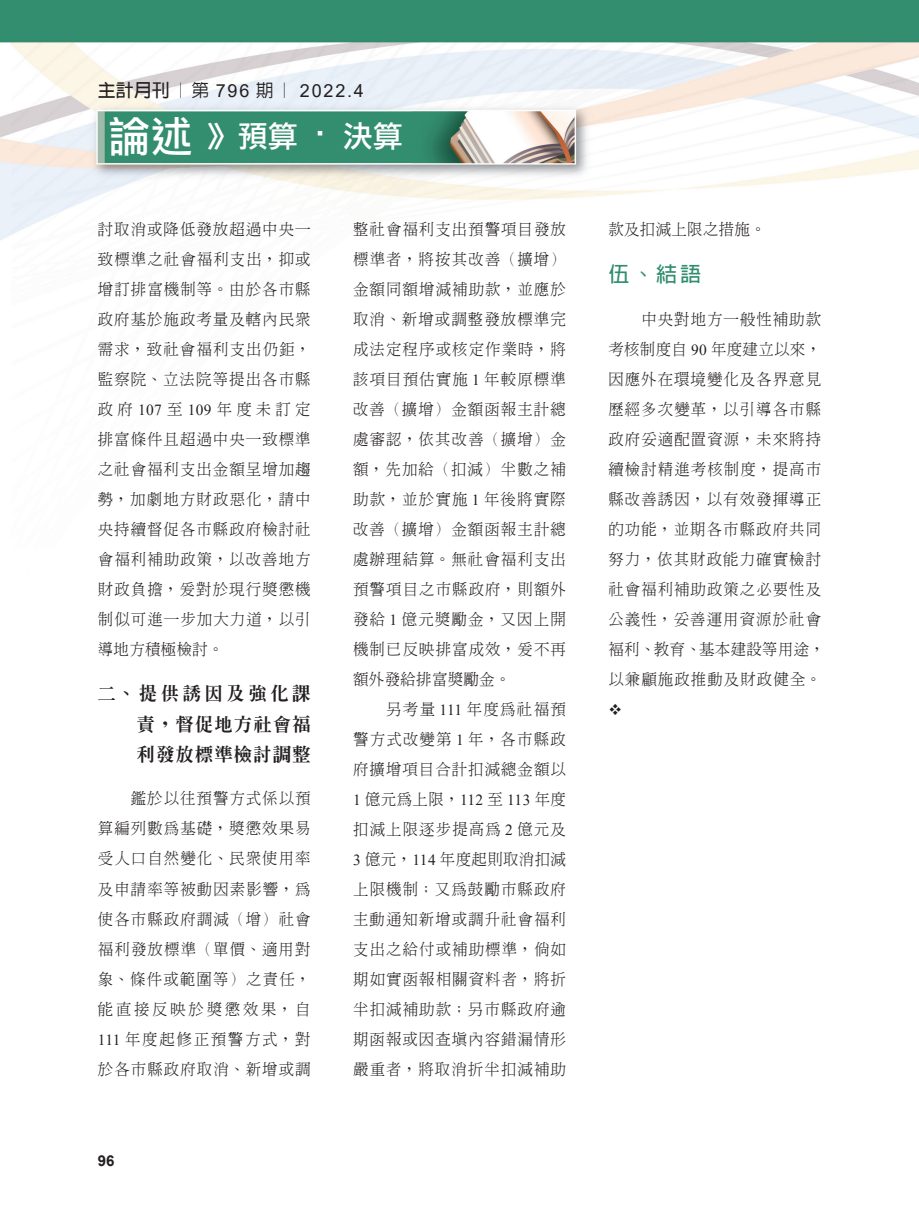
<style>
.page{position:relative;width:919px;height:1217px;background:#fff}
.page>*{position:absolute;margin:0;border:0;box-sizing:border-box;transform-origin:0 0}
.t1{font:30px "DF Li Hei Md WIN BF";color:#fff}
.t2{font:700 21px "Lin Gothic";color:#318d6e}
.t3{font:800 18px/30px "Inn Ming";letter-spacing:.08em;color:#231f20;text-align:justify}
.t4{font:18px "Arial";letter-spacing:.1em;color:#231f20}
.t5{font:300 15.3px/30px "Inn Ming";letter-spacing:.075em;color:#231f20;text-align:justify}
.t6{font:300 15.3px "Inn Ming";letter-spacing:.025em;color:#231f20}
.t7{font:700 15px "Arial";color:#231f20}
.s1{font-family:"Lin Gothic";font-weight:700}
.s2{font-family:"Lin Gothic";font-weight:500}
.s3{font-size:42px}
.s4{font-family:"Times New Roman";font-weight:400}
</style>
<div class="page">
<img style="left:0;top:0;width:918px;height:240px">
<p class="t4" style="left:98px;top:78px;width:267px"><span class="s1">主計月刊</span><span class="s2">︱第</span> 796 <span class="s2">期︱</span> 2022.4</p>
<h1 class="t1" style="left:109px;top:121px;width:296px"><span class="s3">論述</span> 》預算 ‧ 決算</h1>
<p class="t5" style="left:98px;top:214px;width:214px">討取消或降低發放超過中央一致標準之社會福利支出，抑或增訂排富機制等。由於各市縣政府基於施政考量及轄內民眾需求，致社會福利支出仍鉅，監察院、立法院等提出各市縣政府<span class="s4">107</span>至<span class="s4">109</span>年度未訂定排富條件且超過中央一致標準之社會福利支出金額呈增加趨勢，加劇地方財政惡化，請中央持續督促各市縣政府檢討社會福利補助政策，以改善地方財政負擔，爰對於現行獎懲機制似可進一步加大力道，以引導地方積極檢討。</p>
<p class="t3" style="left:137px;top:678px;width:175px;text-indent:-39px">二、提供誘因及強化課責，督促地方社會福利發放標準檢討調整</p>
<p class="t5" style="left:98px;top:783px;width:214px;text-indent:33px">鑑於以往預警方式係以預算編列數為基礎，獎懲效果易受人口自然變化、民眾使用率及申請率等被動因素影響，為使各市縣政府調減（增）社會福利發放標準（單價、適用對象、條件或範圍等）之責任，能直接反映於獎懲效果，自<span class="s4">111</span> 年度起修正預警方式，對於各市縣政府取消、新增或調</p>
<p class="t7" style="left:98px;top:1149px;width:18px">96</p>
<p class="t5" style="left:353px;top:214px;width:214px">整社會福利支出預警項目發放標準者，將按其改善（擴增）金額同額增減補助款，並應於取消、新增或調整發放標準完成法定程序或核定作業時，將該項目預估實施 <span class="s4">1</span> 年較原標準改善（擴增）金額函報主計總處審認，依其改善（擴增）金額，先加給（扣減）半數之補助款，並於實施 <span class="s4">1</span> 年後將實際改善（擴增）金額函報主計總處辦理結算。無社會福利支出預警項目之市縣政府，則額外發給 <span class="s4">1</span> 億元獎勵金，又因上開機制已反映排富成效，爰不再額外發給排富獎勵金。</p>
<p class="t5" style="left:353px;top:694px;width:214px;text-indent:33px">另考量 <span class="s4">111</span> 年度為社福預警方式改變第 <span class="s4">1</span> 年，各市縣政府擴增項目合計扣減總金額以<span class="s4">1</span> 億元為上限，<span class="s4">112</span> 至 <span class="s4">113</span> 年度扣減上限逐步提高為 <span class="s4">2</span> 億元及<span class="s4">3</span> 億元，<span class="s4">114</span> 年度起則取消扣減上限機制；又為鼓勵市縣政府主動通知新增或調升社會福利支出之給付或補助標準，倘如期如實函報相關資料者，將折半扣減補助款；另市縣政府逾期函報或因查填內容錯漏情形嚴重者，將取消折半扣減補助</p>
<p class="t6" style="left:608px;top:221px;width:159px">款及扣減上限之措施。</p>
<h2 class="t2" style="left:608px;top:263px;width:94px">伍、結語</h2>
<p class="t5" style="left:608px;top:303px;width:218px;text-align:left;text-indent:33px">中央對地方一般性補助款考核制度自 <span class="s4">90</span> 年度建立以來，因應外在環境變化及各界意見歷經多次變革，以引導各市縣政府妥適配置資源，未來將持續檢討精進考核制度，提高市縣改善誘因，以有效發揮導正的功能，並期各市縣政府共同努力，依其財政能力確實檢討社會福利補助政策之必要性及公義性，妥善運用資源於社會褔利、教育、基本建設等用途，以兼顧施政推動及財政健全。</p>
</div>
